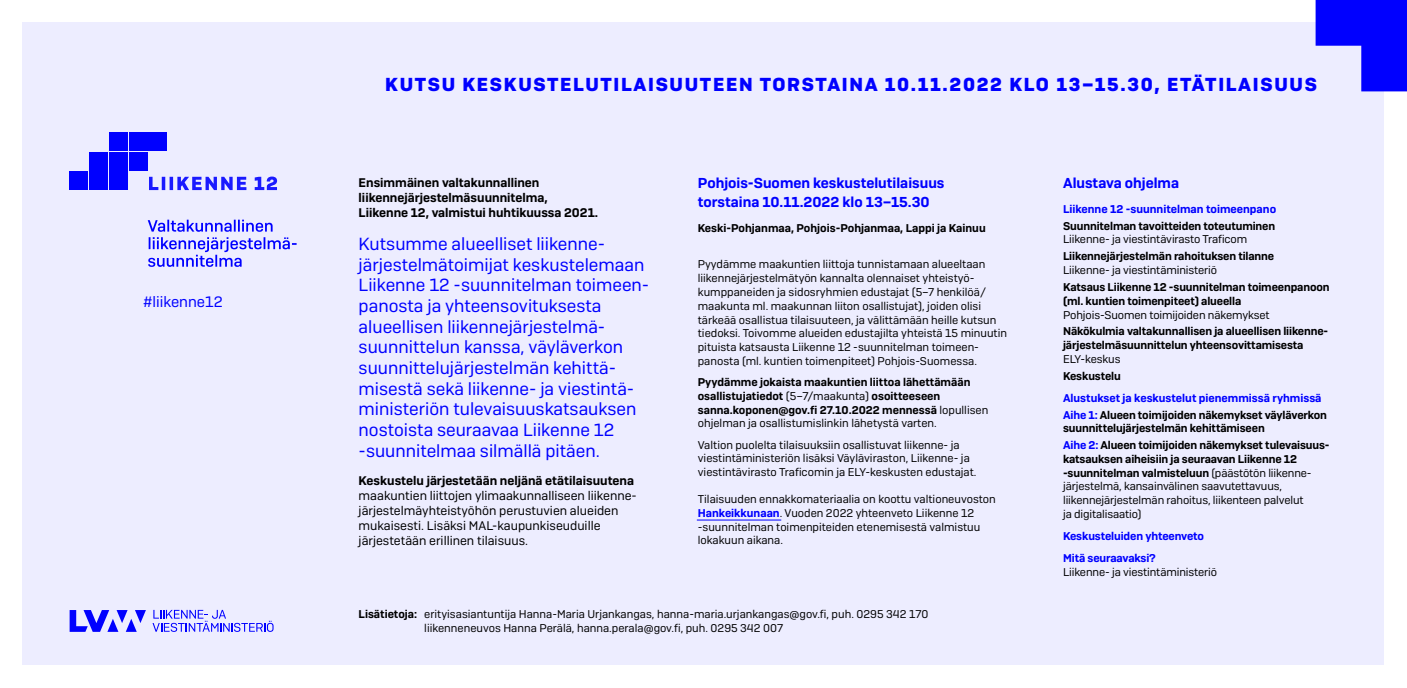
<style>
.page{position:relative;width:1407px;height:688px;background:#fff}
.page>*{position:absolute;margin:0;border:0;box-sizing:border-box;transform-origin:0 0}
.t1{font:700 18.75px "Camber";letter-spacing:.09em;color:#00f}
.t2{font:17.5px/20.7px "Camber";color:#00f}
.t3{font:15px "Camber";color:#00f}
.t4{font:600 14.38px/18.1px "Camber";color:#00f}
.t5{font:12.5px/15px "Camber";color:#000}
.t6{font:600 12.5px/15px "Camber";color:#000}
.t7{font:11.25px/13.8px "Camber";color:#000}
.t8{font:600 11.25px/13.8px "Camber";letter-spacing:-.01em;color:#000}
.t9{font:600 11.25px/16.9px "Camber";letter-spacing:-.01em;color:#00f}
.s1{font-weight:400}
.s2{font-weight:600;color:#00f}
.s3{font-weight:600}
.s4{color:#000}
.s5{color:#00f}
</style>
<div class="page">
<div style="left:22px;top:22px;width:1362px;height:643px;background:#ededff"></div>
<svg style="left:1315px;top:0;width:91px;height:91px"></svg>
<svg style="left:70px;top:610px;width:76px;height:21px"></svg>
<svg style="left:152px;top:609px;width:121px;height:22px"></svg>
<div style="left:70px;top:172px;width:18px;height:18px;background:#00f"></div>
<div style="left:89px;top:152px;width:19px;height:18px;background:#00f"></div>
<div style="left:109px;top:132px;width:19px;height:18px;background:#00f"></div>
<div style="left:89px;top:172px;width:19px;height:18px;background:#00f"></div>
<div style="left:109px;top:152px;width:19px;height:18px;background:#00f"></div>
<div style="left:129px;top:132px;width:18px;height:18px;background:#00f"></div>
<div style="left:109px;top:172px;width:19px;height:18px;background:#00f"></div>
<div style="left:129px;top:152px;width:18px;height:18px;background:#00f"></div>
<div style="left:149px;top:132px;width:18px;height:18px;background:#00f"></div>
<svg style="left:149px;top:176px;width:128px;height:14px"></svg>
<svg style="left:148px;top:220px;width:148px;height:47px"></svg>
<hr style="left:696px;top:519px;width:85px;height:1px;background:#00f">
<h3 class="t3" style="left:143px;top:293px;width:81px">#liikenne12</h3>
<h1 class="t1" style="left:385px;top:73px;width:933px">KUTSU KESKUSTELUTILAISUUTEEN TORSTAINA 10.11.2022 KLO 13–15.30, ETÄTILAISUUS</h1>
<p class="t6" style="left:358px;top:175px;width:241px">Ensimmäinen valtakunnallinen liikennejärjestelmäsuunnitelma,<br>Liikenne 12, valmistui huhtikuussa 2021.</p>
<p class="t2" style="left:358px;top:233px;width:292px">Kutsumme alueelliset liikenne&shy;järjestelmätoimijat keskustelemaan Liikenne 12 -suunnitelman toimeen&shy;panosta ja yhteensovituksesta alueellisen liikennejärjestelmä&shy;suunnittelun kanssa, väyläverkon suunnittelujärjestelmän kehittä&shy;misestä sekä liikenne- ja viestintä&shy;ministeriön tulevaisuuskatsauksen nostoista seuraavaa Liikenne 12 -suunnitelmaa silmällä pitäen.</p>
<p class="t6" style="left:358px;top:472px;width:277px">Keskustelu järjestetään neljänä etätilaisuutena</p>
<p class="t5" style="left:358px;top:487px;width:280px">maakuntien liittojen ylimaakunnalliseen liikenne&shy;järjestelmäyhteistyöhön perustuvien alueiden mukaisesti. Lisäksi MAL-kaupunkiseuduille järjestetään erillinen tilaisuus.</p>
<p class="t4" style="left:697px;top:174px;width:248px">Pohjois-Suomen keskustelutilaisuus torstaina 10.11.2022 klo 13–15.30</p>
<p class="t8" style="left:697px;top:221px;width:289px">Keski-Pohjanmaa, Pohjois-Pohjanmaa, Lappi ja Kainuu</p>
<p class="t7" style="left:697px;top:257px;width:311px">Pyydämme maakuntien liittoja tunnistamaan alueeltaan liikennejärjestelmätyön kannalta olennaiset yhteistyö&shy;kumppaneiden ja sidosryhmien edustajat (5–7 henkilöä/ maakunta ml. maakunnan liiton osallistujat), joiden olisi tärkeää osallistua tilaisuuteen, ja välittämään heille kutsun tiedoksi. Toivomme alueiden edustajilta yhteistä 15 minuutin pituista katsausta Liikenne 12 -suunnitelman toimeen&shy;panosta (ml. kuntien toimenpiteet) Pohjois-Suomessa.</p>
<p class="t8" style="left:697px;top:375px;width:292px">Pyydämme jokaista maakuntien liittoa lähettämään osallistujatiedot <span class="s1">(5–7/maakunta)</span> osoitteeseen sanna.koponen@gov.fi 27.10.2022 mennessä <span class="s1">lopullisen ohjelman ja osallistumislinkin lähetystä varten.</span></p>
<p class="t7" style="left:697px;top:437px;width:280px">Valtion puolelta tilaisuuksiin osallistuvat liikenne- ja viestintäministeriön lisäksi Väyläviraston, Liikenne- ja viestintävirasto Traficomin ja ELY-keskusten edustajat.</p>
<p class="t7" style="left:697px;top:492px;width:299px">Tilaisuuden ennakkomateriaalia on koottu valtioneuvoston <span class="s2">Hankeikkunaan</span>. Vuoden 2022 yhteenveto Liikenne 12 -suunnitelman toimenpiteiden etenemisestä valmistuu lokakuun aikana.</p>
<p class="t7" style="left:424px;top:606px;width:505px;text-indent:-66px"><span class="s3">Lisätietoja:</span> erityisasiantuntija Hanna-Maria Urjankangas, hanna-maria.urjankangas@gov.fi, puh. 0295 342 170 liikenneneuvos Hanna Perälä, hanna.perala@gov.fi, puh. 0295 342 007</p>
<p class="t4" style="left:1062px;top:174px;width:117px">Alustava ohjelma</p>
<p class="t9" style="left:1062px;top:200px;width:215px">Liikenne 12 -suunnitelman toimeenpano</p>
<p class="t8" style="left:1062px;top:219px;width:214px">Suunnitelman tavoitteiden toteutuminen</p>
<p class="t7" style="left:1062px;top:232px;width:186px">Liikenne- ja viestintävirasto Traficom</p>
<p class="t8" style="left:1062px;top:249px;width:213px">Liikennejärjestelmän rahoituksen tilanne</p>
<p class="t7" style="left:1062px;top:263px;width:156px">Liikenne- ja viestintäministeriö</p>
<p class="t8" style="left:1062px;top:280px;width:268px">Katsaus Liikenne 12 -suunnitelman toimeenpanoon (ml. kuntien toimenpiteet) alueella</p>
<p class="t7" style="left:1062px;top:307px;width:208px">Pohjois-Suomen toimijoiden näkemykset</p>
<p class="t8" style="left:1062px;top:324px;width:267px">Näkökulmia valtakunnallisen ja alueellisen liikenne&shy;järjestelmäsuunnittelun yhteensovittamisesta</p>
<p class="t7" style="left:1062px;top:352px;width:59px">ELY-keskus</p>
<p class="t8" style="left:1062px;top:369px;width:59px">Keskustelu</p>
<p class="t9" style="left:1062px;top:389px;width:265px">Alustukset ja keskustelut pienemmissä ryhmissä<br>Aihe 1: <span class="s4">Alueen toimijoiden näkemykset väyläverkon</span></p>
<p class="t8" style="left:1062px;top:420px;width:268px;line-height:16.9px">suunnittelujärjestelmän kehittämiseen<br><span class="s5">Aihe 2:</span> Alueen toimijoiden näkemykset tulevaisuus-</p>
<p class="t7" style="left:1062px;top:452px;width:250px"><span class="s3">katsauksen aiheisiin ja seuraavan Liikenne 12 -suunnitelman valmisteluun</span> (päästötön liikenne&shy;järjestelmä, kansainvälinen saavutettavuus, liikennejärjestelmän rahoitus, liikenteen palvelut ja digitalisaatio)</p>
<p class="t9" style="left:1062px;top:524px;width:142px;line-height:21.9px">Keskusteluiden yhteenveto<br>Mitä seuraavaksi?</p>
<p class="t7" style="left:1062px;top:564px;width:156px">Liikenne- ja viestintäministeriö</p>
</div>
